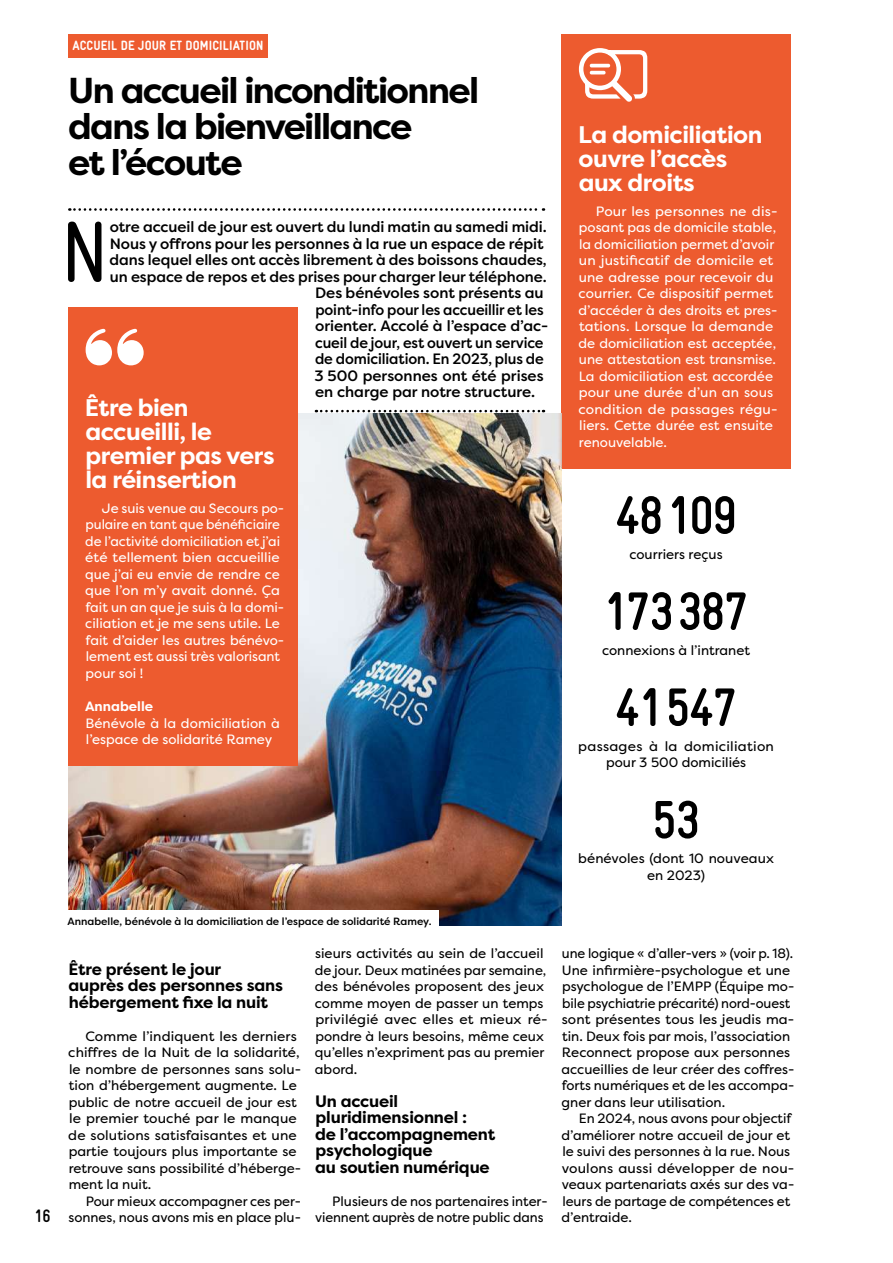
<style>
.page{position:relative;width:893px;height:1263px;background:#fff}
.page>*{position:absolute;margin:0;border:0;box-sizing:border-box;transform-origin:0 0}
.t1{font:85.95px "Gravur Condensed Pro";color:#000}
.t2{font:700 54px "Gravur Condensed Pro";letter-spacing:-.03em;color:#000}
.t3{font:700 36px/36px "Filson Pro";letter-spacing:-.045em;color:#000}
.t4{font:700 24px/24px "Filson Pro";letter-spacing:-.02em;color:#fff}
.t5{font:700 18px "Gravur Condensed Pro";color:#000}
.t6{font:700 16.5px/16.5px "Filson Pro";letter-spacing:-.01em;color:#000}
.t7{font:500 15px "Filson Pro";color:#000}
.t8{font:500 15px "Filson Pro";color:#000;scale:.95 1}
.t9{font:13.5px/16.5px "Filson Pro";color:#000}
.t10{font:13.5px/16.5px "Filson Pro";color:#fff}
.t11{font:13.5px/16.5px "Filson Pro";letter-spacing:.02em;color:#000;text-align:center}
.t12{font:900 13.5px "Gravur Condensed Pro";letter-spacing:.01em;color:#fff}
.t13{font:700 13.5px "Filson Pro";color:#fff}
.t14{font:500 10.5px "Filson Pro";color:#000}
</style>
<div class="page">
<div style="left:561px;top:34px;width:230px;height:434px;background:#ed5b2f"></div>
<div style="left:68px;top:34px;width:200px;height:24px;background:#ed5b2f"></div>
<svg style="left:69px;top:208px;width:475px;height:3px"></svg>
<svg style="left:316px;top:410px;width:228px;height:2px"></svg>
<img style="left:68px;top:414px;width:493px;height:511px">
<div style="left:68px;top:307px;width:230px;height:458px;background:#ed5b2f"></div>
<div style="left:61px;top:911px;width:378px;height:24px;background:#fff"></div>
<h3 class="t5" style="left:34px;top:1206px;width:18px">16</h3>
<p class="t12" style="left:72px;top:38px;width:193px">ACCUEIL DE JOUR ET DOMICILIATION</p>
<h3 class="t3" style="left:68px;top:73px;width:413px">Un accueil inconditionnel dans la bienveillance<br>et l’écoute</h3>
<h1 class="t1" style="left:60px;top:205px;width:50px">N</h1>
<p class="t7" style="left:110px;top:216px;width:439px">otre accueil de jour est ouvert du lundi matin au samedi midi.</p>
<p class="t7" style="left:110px;top:233px;width:436px">Nous y offrons pour les personnes à la rue un espace de répit</p>
<p class="t7" style="left:110px;top:249px;width:438px">dans lequel elles ont accès librement à des boissons chaudes,</p>
<p class="t7" style="left:110px;top:266px;width:438px">un espace de repos et des prises pour charger leur téléphone.</p>
<p class="t7" style="left:315px;top:282px;width:230px">Des bénévoles sont présents au</p>
<p class="t8" style="left:315px;top:299px;width:242px">point-info pour les accueillir et les</p>
<p class="t7" style="left:315px;top:315px;width:235px">orienter. Accolé à l’espace d’ac-</p>
<p class="t8" style="left:315px;top:332px;width:242px">cueil de jour, est ouvert un service</p>
<p class="t8" style="left:315px;top:348px;width:242px">de domiciliation. En 2023, plus de</p>
<p class="t7" style="left:315px;top:365px;width:231px">3 500 personnes ont été prises</p>
<p class="t7" style="left:315px;top:381px;width:222px">en charge par notre structure.</p>
<h3 class="t4" style="left:85px;top:396px;width:191px">Être bien accueilli, le premier pas vers la réinsertion</h3>
<p class="t10" style="left:85px;top:499px;width:200px;text-indent:17px">Je suis venue au Secours po&shy;pulaire en tant que bénéficiaire de l’activité domiciliation et j’ai été tellement bien accueillie que j’ai eu envie de rendre ce que l’on m’y avait donné. Ça fait un an que je suis à la domi&shy;ciliation et je me sens utile. Le fait d’aider les autres bénévo&shy;lement est aussi très valorisant pour soi !</p>
<p class="t13" style="left:85px;top:698px;width:70px">Annabelle</p>
<p class="t10" style="left:86px;top:714px;width:196px">Bénévole à la domiciliation à l’espace de solidarité Ramey</p>
<p class="t14" style="left:68px;top:914px;width:365px">Annabelle, bénévole à la domiciliation de l’espace de solidarité Ramey.</p>
<p class="t6" style="left:69px;top:961px;width:216px">Être présent le jour<br>auprès des personnes sans hébergement fixe la nuit</p>
<p class="t9" style="left:68px;top:1027px;width:234px;text-indent:17px">Comme l’indiquent les derniers chiffres de la Nuit de la solidarité, le nombre de personnes sans solu&shy;tion d’hébergement augmente. Le public de notre accueil de jour est le premier touché par le manque de solutions satisfaisantes et une partie toujours plus importante se retrouve sans possibilité d’héberge&shy;ment la nuit.</p>
<p class="t9" style="left:68px;top:1192px;width:234px;text-align:right">Pour mieux accompagner ces per&shy;sonnes, nous avons mis en place plu-</p>
<p class="t9" style="left:315px;top:945px;width:234px">sieurs activités au sein de l’accueil de jour. Deux matinées par semaine, des bénévoles proposent des jeux comme moyen de passer un temps privilégié avec elles et mieux ré&shy;pondre à leurs besoins, même ceux qu’elles n’expriment pas au premier abord.</p>
<p class="t6" style="left:315px;top:1093px;width:182px">Un accueil pluridimensionnel :<br>de l’accompagnement psychologique<br>au soutien numérique</p>
<p class="t9" style="left:315px;top:1192px;width:234px;text-indent:17px">Plusieurs de nos partenaires inter&shy;viennent auprès de notre public dans</p>
<h3 class="t4" style="left:578px;top:123px;width:186px">La domiciliation ouvre l’accès aux droits</h3>
<p class="t10" style="left:578px;top:203px;width:201px;text-indent:17px">Pour les personnes ne dis&shy;posant pas de domicile stable, la domiciliation permet d’avoir un justificatif de domicile et une adresse pour recevoir du courrier. Ce dispositif permet d’accéder à des droits et pres&shy;tations. Lorsque la demande de domiciliation est acceptée, une attestation est transmise.<br>La domiciliation est accordée pour une durée d’un an sous condition de passages régu&shy;liers. Cette durée est ensuite renouvelable.</p>
<h2 class="t2" style="left:615px;top:485px;width:124px">48109</h2>
<p class="t9" style="left:629px;top:545px;width:95px">courriers reçus</p>
<h2 class="t2" style="left:604px;top:581px;width:146px">173387</h2>
<p class="t9" style="left:602px;top:642px;width:149px">connexions à l’intranet</p>
<h2 class="t2" style="left:615px;top:677px;width:124px">41547</h2>
<p class="t11" style="left:578px;top:738px;width:197px">passages à la domiciliation pour 3 500 domiciliés</p>
<h2 class="t2" style="left:652px;top:790px;width:49px">53</h2>
<p class="t9" style="left:578px;top:850px;width:197px;text-align:center">bénévoles (dont 10 nouveaux en 2023)</p>
<p class="t9" style="left:562px;top:945px;width:234px">une logique « d’aller-vers » (voir p. 18).<br>Une infirmière-psychologue et une psychologue de l’EMPP (Équipe mo&shy;bile psychiatrie précarité) nord-ouest sont présentes tous les jeudis ma&shy;tin. Deux fois par mois, l’association Reconnect propose aux personnes accueillies de leur créer des coffres&shy;forts numériques et de les accompa&shy;gner dans leur utilisation.</p>
<p class="t9" style="left:562px;top:1110px;width:234px;text-indent:17px">En 2024, nous avons pour objectif d’améliorer notre accueil de jour et le suivi des personnes à la rue. Nous voulons aussi développer de nou&shy;veaux partenariats axés sur des va&shy;leurs de partage de compétences et d’entraide.</p>
</div>
